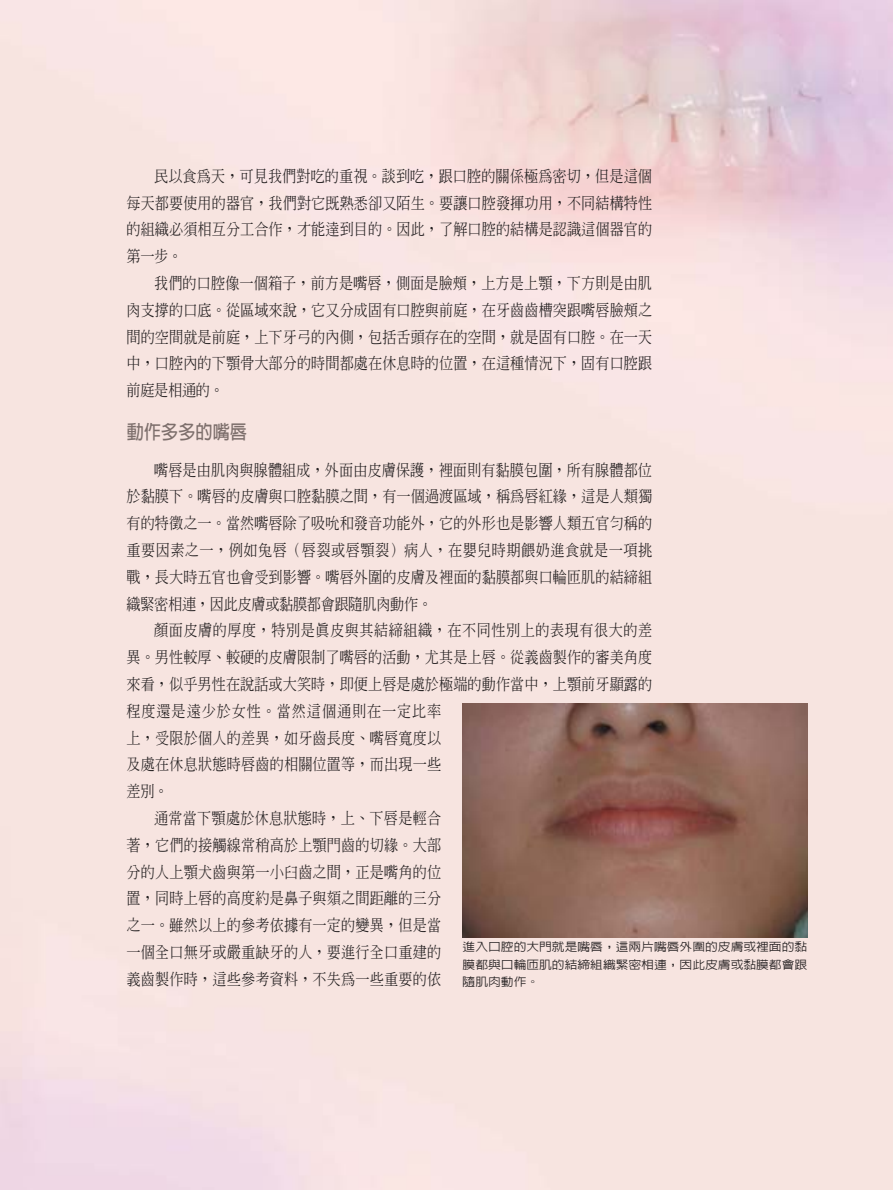
<style>
.page{position:relative;width:893px;height:1190px;background:#fff}
.page>*{position:absolute;margin:0;border:0;box-sizing:border-box;transform-origin:0 0}
.t1{font:700 19.2px "Lin Gothic";color:#7d6f6c;scale:.9 1}
.t2{font:500 15.75px/26.8px "Inn Ming";letter-spacing:.01em;color:#231f20;text-align:justify;scale:.9 1}
.t3{font:500 15.75px "Inn Ming";letter-spacing:.035em;color:#231f20;scale:.9 1}
.t4{font:500 15.75px "Inn Ming";letter-spacing:.06em;color:#231f20;scale:.9 1}
.t5{font:500 11.55px/17.2px "Lin Gothic";color:#231f20;text-align:justify;scale:1.11 1}
</style>
<div class="page">
<img style="left:0;top:0;width:892px;height:1189px">
<img style="left:462px;top:704px;width:345px;height:233px">
<p class="t2" style="left:126px;top:162px;width:585px;text-indent:28px">民以食為天，可見我們對吃的重視。談到吃，跟口腔的關係極為密切，但是這個每天都要使用的器官，我們對它既熟悉卻又陌生。要讓口腔發揮功用，不同結構特性的組織必須相互分工合作，才能達到目的。因此，了解口腔的結構是認識這個器官的第一步。</p>
<p class="t2" style="left:126px;top:269px;width:585px;text-indent:28px">我們的口腔像一個箱子，前方是嘴唇，側面是臉頰，上方是上顎，下方則是由肌肉支撐的口底。從區域來說，它又分成固有口腔與前庭，在牙齒齒槽突跟嘴唇臉頰之間的空間就是前庭，上下牙弓的內側，包括舌頭存在的空間，就是固有口腔。在一天中，口腔內的下顎骨大部分的時間都處在休息時的位置，在這種情況下，固有口腔跟前庭是相通的。</p>
<p class="t1" style="left:126px;top:422px;width:135px">動作多多的嘴唇</p>
<p class="t2" style="left:126px;top:456px;width:585px;text-indent:28px">嘴唇是由肌肉與腺體組成，外面由皮膚保護，裡面則有黏膜包圍，所有腺體都位於黏膜下。嘴唇的皮膚與口腔黏膜之間，有一個過渡區域，稱為唇紅緣，這是人類獨有的特徵之一。當然嘴唇除了吸吮和發音功能外，它的外形也是影響人類五官勻稱的重要因素之一，例如兔唇（唇裂或唇顎裂）病人，在嬰兒時期餵奶進食就是一項挑戰，長大時五官也會受到影響。嘴唇外圍的皮膚及裡面的黏膜都與口輪匝肌的結締組織緊密相連，因此皮膚或黏膜都會跟隨肌肉動作。</p>
<p class="t3" style="left:154px;top:622px;width:555px">顏面皮膚的厚度，特別是真皮與其結締組織，在不同性別上的表現有很大的差</p>
<p class="t2" style="left:126px;top:644px;width:585px">異。男性較厚、較硬的皮膚限制了嘴唇的活動，尤其是上唇。從義齒製作的審美角度</p>
<p class="t2" style="left:126px;top:670px;width:585px">來看，似乎男性在說話或大笑時，即便上唇是處於極端的動作當中，上顎前牙顯露的</p>
<p class="t4" style="left:126px;top:703px;width:351px">程度還是遠少於女性。當然這個通則在一定比率</p>
<p class="t2" style="left:126px;top:724px;width:351px">上，受限於個人的差異，如牙齒長度、嘴唇寬度以</p>
<p class="t2" style="left:126px;top:751px;width:351px">及處在休息狀態時唇齒的相關位置等，而出現一些</p>
<p class="t2" style="left:126px;top:777px;width:48px">差別。</p>
<p class="t2" style="left:154px;top:804px;width:320px">通常當下顎處於休息狀態時，上、下唇是輕合</p>
<p class="t2" style="left:126px;top:831px;width:351px">著，它們的接觸線常稍高於上顎門齒的切緣。大部</p>
<p class="t2" style="left:126px;top:858px;width:351px">分的人上顎犬齒與第一小臼齒之間，正是嘴角的位</p>
<p class="t2" style="left:126px;top:885px;width:351px">置，同時上唇的高度約是鼻子與頦之間距離的三分</p>
<p class="t2" style="left:126px;top:911px;width:351px">之一。雖然以上的參考依據有一定的變異，但是當</p>
<p class="t2" style="left:126px;top:938px;width:351px">一個全口無牙或嚴重缺牙的人，要進行全口重建的</p>
<p class="t2" style="left:126px;top:965px;width:351px">義齒製作時，這些參考資料，不失為一些重要的依</p>
<p class="t5" style="left:462px;top:938px;width:312px">箋入口腔的大門就是嘴唇等這兩片嘴唇外圍的皮膚或裡面的黏紅都窞口輪匝肌的結締組織緊密相連等因此皮膚或黏紅都會跟隨肌肉動作。</p>
</div>
